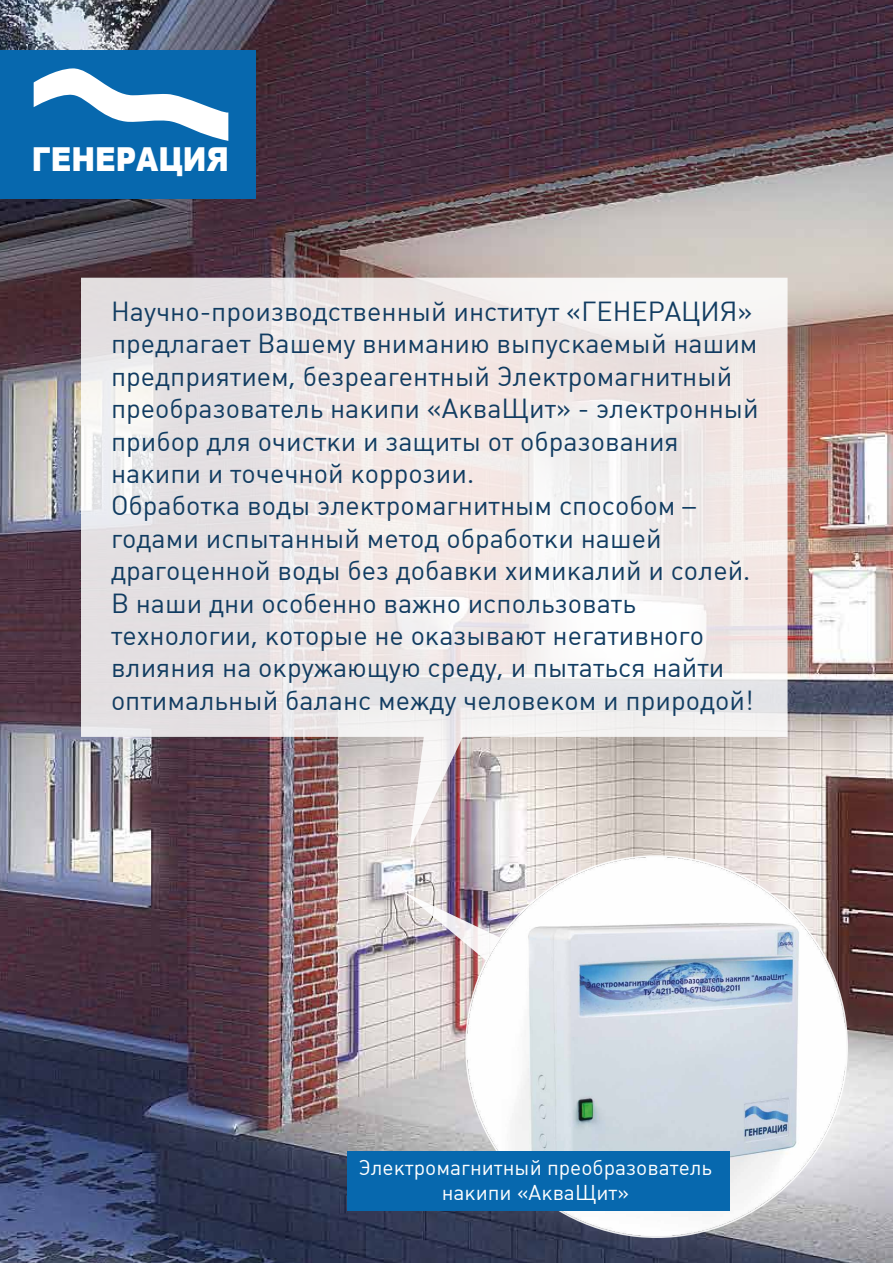
<style>
.page{position:relative;width:893px;height:1263px;background:#fff}
.page>*{position:absolute;margin:0;border:0;box-sizing:border-box;transform-origin:0 0}
.t1{font:900 33px "Arial";color:#fff;scale:.86 1}
.t2{font:27px/32.4px "Plumb C";color:#113c61}
.t3{font:21px/25.2px "Plumb C";color:#fff;text-align:center}
</style>
<div class="page">
<img style="left:0;top:0;width:893px;height:1263px">
<svg style="left:81px;top:278px;width:707px;height:571px"></svg>
<div style="left:0;top:50px;width:255px;height:149px;background:#0768ae"></div>
<svg style="left:34px;top:68px;width:194px;height:73px"></svg>
<img style="left:403px;top:855px;width:445px;height:383px">
<img style="left:467px;top:857px;width:379px;height:379px">
<div style="left:347px;top:1151px;width:382px;height:60px;background:#0768ae"></div>
<p class="t1" style="left:32px;top:135px;width:231px">ГЕНЕРАЦИЯ</p>
<p class="t2" style="left:111px;top:295px;width:649px">Научно-производственный институт «ГЕНЕРАЦИЯ» предлагает Вашему вниманию выпускаемый нашим предприятием, безреагентный Электромагнитный преобразователь накипи «АкваЩит» - электронный прибор для очистки и защиты от образования накипи и точечной коррозии.<br>Обработка воды электромагнитным способом – годами испытанный метод обработки нашей драгоценной воды без добавки химикалий и солей.<br>В наши дни особенно важно использовать технологии, которые не оказывают негативного влияния на окружающую среду, и пытаться найти оптимальный баланс между человеком и природой!</p>
<p class="t3" style="left:359px;top:1155px;width:355px">Электромагнитный преобразователь накипи «АкваЩит»</p>
</div>
